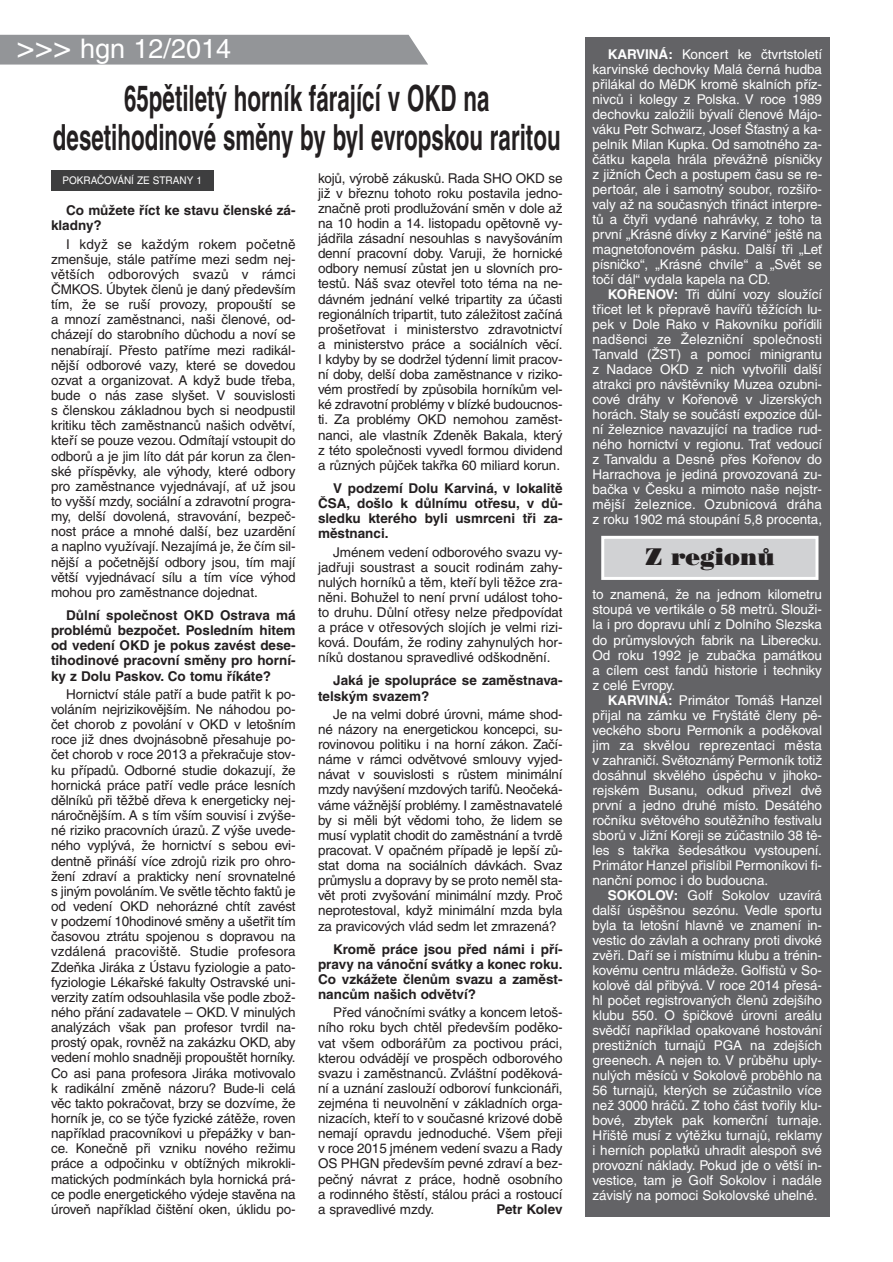
<style>
.page{position:relative;width:893px;height:1262px;background:#fff}
.page>*{position:absolute;margin:0;border:0;box-sizing:border-box;transform-origin:0 0}
.t1{font:700 36px/39px "Helvetica CE";color:#231f20;text-align:center;scale:.62 1}
.t2{font:27px "Helvetica CE";color:#fff}
.t3{font:24px "Bodoni CE Poster";color:#231f20}
.t4{font:13.5px/15.1px "Helvetica CE";letter-spacing:-.01em;color:#231f20;text-align:justify}
.t5{font:13.5px/15px "Helvetica CE";letter-spacing:-.005em;color:#fff;text-align:justify}
.t6{font:700 13.5px/15.1px "Helvetica CE";color:#231f20;text-align:justify}
.t7{font:10.5px "Helvetica CE";color:#fff;scale:.95 1}
.s1{font-size:31.5px}
.s2{font-weight:700}
</style>
<div class="page">
<div style="left:0;top:35px;width:428px;height:30px;background:#939598"></div>
<div style="left:51px;top:171px;width:162px;height:20px;background:#3e3e3f"></div>
<div style="left:585px;top:37px;width:244px;height:1179px;background:#636366"></div>
<div style="left:602px;top:537px;width:215px;height:41px;background:#d1d2d4"></div>
<div style="left:601px;top:536px;width:217px;height:44px;border:3px solid #fff"></div>
<h2 class="t2" style="left:16px;top:38px;width:216px"><span class="s1">&gt;&gt;&gt;</span> hgn 12/2014</h2>
<h1 class="t1" style="left:53px;top:83px;width:820px">65pětiletý horník fárající v OKD na desetihodinové směny by byl evropskou raritou</h1>
<p class="t7" style="left:62px;top:177px;width:148px">POKRAČOVÁNÍ ZE STRANY 1</p>
<p class="t6" style="left:51px;top:204px;width:246px;text-indent:15px">Co můžete říct ke stavu členské zá&shy;kladny?</p>
<p class="t4" style="left:51px;top:238px;width:246px;text-indent:15px">I když se každým rokem početně zmenšuje, stále patříme mezi sedm nej&shy;větších odborových svazů v rámci ČMKOS. Úbytek členů je daný především tím, že se ruší provozy, propouští se a mnozí zaměstnanci, naši členové, od&shy;cházejí do starobního důchodu a noví se nenabírají. Přesto patříme mezi radikál&shy;nější odborové vazy, které se dovedou ozvat a organizovat. A když bude třeba, bude o nás zase slyšet. V souvislosti s členskou základnou bych si neodpustil kritiku těch zaměstnanců našich odvětví, kteří se pouze vezou. Odmítají vstoupit do odborů a je jim líto dát pár korun za člen&shy;ské příspěvky, ale výhody, které odbory pro zaměstnance vyjednávají, ať už jsou to vyšší mzdy, sociální a zdravotní progra&shy;my, delší dovolená, stravování, bezpeč&shy;nost práce a mnohé další, bez uzardění a naplno využívají. Nezajímá je, že čím sil&shy;nější a početnější odbory jsou, tím mají větší vyjednávací sílu a tím více výhod mohou pro zaměstnance dojednat.</p>
<p class="t6" style="left:51px;top:609px;width:246px;text-indent:15px">Důlní společnost OKD Ostrava má problémů bezpočet. Posledním hitem od vedení OKD je pokus zavést dese&shy;tihodinové pracovní směny pro horní&shy;ky z Dolu Paskov. Co tomu říkáte?</p>
<p class="t4" style="left:51px;top:688px;width:246px;text-indent:15px">Hornictví stále patří a bude patřit k po&shy;voláním nejrizikovějším. Ne náhodou po&shy;čet chorob z povolání v OKD v letošním roce již dnes dvojnásobně přesahuje po&shy;čet chorob v roce 2013 a překračuje stov&shy;ku případů. Odborné studie dokazují, že hornická práce patří vedle práce lesních dělníků při těžbě dřeva k energeticky nej&shy;náročnějším. A s tím vším souvisí i zvýše&shy;né riziko pracovních úrazů. Z výše uvede&shy;ného vyplývá, že hornictví s sebou evi&shy;dentně přináší více zdrojů rizik pro ohro&shy;žení zdraví a prakticky není srovnatelné s jiným povoláním.Ve světle těchto faktů je od vedení OKD nehorázné chtít zavést v podzemí 10hodinové směny a ušetřit tím časovou ztrátu spojenou s dopravou na vzdálená pracoviště. Studie profesora Zdeňka Jiráka z Ústavu fyziologie a pato&shy;fyziologie Lékařské fakulty Ostravské uni&shy;verzity zatím odsouhlasila vše podle zbož&shy;ného přání zadavatele – OKD. V minulých analýzách však pan profesor tvrdil na&shy;prostý opak, rovněž na zakázku OKD, aby vedení mohlo snadněji propouštět horníky.<br>Co asi pana profesora Jiráka motivovalo k radikální změně názoru? Bude-li celá věc takto pokračovat, brzy se dozvíme, že horník je, co se týče fyzické zátěže, roven například pracovníkovi u přepážky v ban&shy;ce. Konečně při vzniku nového režimu práce a odpočinku v obtížných mikrokli&shy;matických podmínkách byla hornická prá&shy;ce podle energetického výdeje stavěna na úroveň například čištění oken, úklidu po-</p>
<p class="t4" style="left:318px;top:172px;width:246px">kojů, výrobě zákusků. Rada SHO OKD se již v březnu tohoto roku postavila jedno&shy;značně proti prodlužování směn v dole až na 10 hodin a 14. listopadu opětovně vy&shy;jádřila zásadní nesouhlas s navyšováním denní pracovní doby. Varuji, že hornické odbory nemusí zůstat jen u slovních pro&shy;testů. Náš svaz otevřel toto téma na ne&shy;dávném jednání velké tripartity za účasti regionálních tripartit, tuto záležitost začíná prošetřovat i ministerstvo zdravotnictví a ministerstvo práce a sociálních věcí.<br>I kdyby by se dodržel týdenní limit pracov&shy;ní doby, delší doba zaměstnance v riziko&shy;vém prostředí by způsobila horníkům vel&shy;ké zdravotní problémy v blízké budoucnos&shy;ti. Za problémy OKD nemohou zaměst&shy;nanci, ale vlastník Zdeněk Bakala, který z této společnosti vyvedl formou dividend a různých půjček takřka 60 miliard korun.</p>
<p class="t6" style="left:318px;top:482px;width:246px;text-indent:15px">V podzemí Dolu Karviná, v lokalitě ČSA, došlo k důlnímu otřesu, v dů&shy;sledku kterého byli usmrceni tři za&shy;městnanci.</p>
<p class="t4" style="left:318px;top:546px;width:246px;text-indent:15px">Jménem vedení odborového svazu vy&shy;jadřuji soustrast a soucit rodinám zahy&shy;nulých horníků a těm, kteří byli těžce zra&shy;něni. Bohužel to není první událost toho&shy;to druhu. Důlní otřesy nelze předpovídat a práce v otřesových slojích je velmi rizi&shy;ková. Doufám, že rodiny zahynulých hor&shy;níků dostanou spravedlivé odškodnění.</p>
<p class="t6" style="left:318px;top:674px;width:246px;text-indent:15px">Jaká je spolupráce se zaměstnava&shy;telským svazem?</p>
<p class="t4" style="left:318px;top:708px;width:246px;text-indent:15px">Je na velmi dobré úrovni, máme shod&shy;né názory na energetickou koncepci, su&shy;rovinovou politiku i na horní zákon. Začí&shy;náme v rámci odvětvové smlouvy vyjed&shy;návat v souvislosti s růstem minimální mzdy navýšení mzdových tarifů. Neočeká&shy;váme vážnější problémy. I zaměstnavatelé by si měli být vědomi toho, že lidem se musí vyplatit chodit do zaměstnání a tvrdě pracovat. V opačném případě je lepší zů&shy;stat doma na sociálních dávkách. Svaz průmyslu a dopravy by se proto neměl sta&shy;vět proti zvyšování minimální mzdy. Proč neprotestoval, když minimální mzda byla za pravicových vlád sedm let zmrazená?</p>
<p class="t6" style="left:318px;top:942px;width:246px;text-indent:15px">Kromě práce jsou před námi i pří&shy;pravy na vánoční svátky a konec roku.<br>Co vzkážete členům svazu a zaměst&shy;nancům našich odvětví?</p>
<p class="t4" style="left:318px;top:1006px;width:246px;text-indent:15px">Před vánočními svátky a koncem letoš&shy;ního roku bych chtěl především poděko&shy;vat všem odborářům za poctivou práci, kterou odvádějí ve prospěch odborového svazu i zaměstnanců. Zvláštní poděková&shy;ní a uznání zaslouží odboroví funkcionáři, zejména ti neuvolnění v základních orga&shy;nizacích, kteří to v současné krizové době nemají opravdu jednoduché. Všem přeji v roce 2015 jménem vedení svazu a Rady OS PHGN především pevné zdraví a bez&shy;pečný návrat z práce, hodně osobního a rodinného štěstí, stálou práci a rostoucí a spravedlivé mzdy.</p>
<p class="t6" style="left:496px;top:1203px;width:68px">Petr Kolev</p>
<p class="t5" style="left:592px;top:49px;width:231px;text-indent:15px"><span class="s2">KARVINÁ:</span> Koncert ke čtvrtstoletí karvinské dechovky Malá černá hudba přilákal do MěDK kromě skalních příz&shy;nivců i kolegy z Polska. V roce 1989 dechovku založili bývalí členové Májo&shy;váku Petr Schwarz, Josef Šťastný a ka&shy;pelník Milan Kupka. Od samotného za&shy;čátku kapela hrála převážně písničky z jižních Čech a postupem času se re&shy;pertoár, ale i samotný soubor, rozšiřo&shy;valy až na současných třináct interpre&shy;tů a čtyři vydané nahrávky, z toho ta první „Krásné dívky z Karviné“ ještě na magnetofonovém pásku. Další tři „Leť písničko“, „Krásné chvíle“ a „Svět se točí dál“ vydala kapela na CD.</p>
<p class="t5" style="left:592px;top:289px;width:231px;text-indent:15px"><span class="s2">KOŘENOV:</span> Tři důlní vozy sloužící třicet let k přepravě havířů těžících lu&shy;pek v Dole Rako v Rakovníku pořídili nadšenci ze Železniční společnosti Tanvald (ŽST) a pomocí minigrantu z Nadace OKD z nich vytvořili další atrakci pro návštěvníky Muzea ozubni&shy;cové dráhy v Kořenově v Jizerských horách. Staly se součástí expozice důl&shy;ní železnice navazující na tradice rud&shy;ného hornictví v regionu. Trať vedoucí z Tanvaldu a Desné přes Kořenov do Harrachova je jediná provozovaná zu&shy;bačka v Česku a mimoto naše nejstr&shy;mější železnice. Ozubnicová dráha z roku 1902 má stoupání 5,8 procenta,</p>
<h3 class="t3" style="left:645px;top:548px;width:131px">Z regionů</h3>
<p class="t5" style="left:592px;top:589px;width:231px">to znamená, že na jednom kilometru stoupá ve vertikále o 58 metrů. Slouži&shy;la i pro dopravu uhlí z Dolního Slezska do průmyslových fabrik na Liberecku.<br>Od roku 1992 je zubačka památkou a cílem cest fandů historie i techniky z celé Evropy.</p>
<p class="t5" style="left:592px;top:694px;width:231px;text-indent:15px"><span class="s2">KARVINÁ:</span> Primátor Tomáš Hanzel přijal na zámku ve Fryštátě členy pě&shy;veckého sboru Permoník a poděkoval jim za skvělou reprezentaci města v zahraničí. Světoznámý Permoník totiž dosáhnul skvělého úspěchu v jihoko&shy;rejském Busanu, odkud přivezl dvě první a jedno druhé místo. Desátého ročníku světového soutěžního festivalu sborů v Jižní Koreji se zúčastnilo 38 tě&shy;les s takřka šedesátkou vystoupení.<br>Primátor Hanzel přislíbil Permoníkovi fi&shy;nanční pomoc i do budoucna.</p>
<p class="t5" style="left:592px;top:889px;width:231px;text-indent:15px"><span class="s2">SOKOLOV:</span> Golf Sokolov uzavírá další úspěšnou sezónu. Vedle sportu byla ta letošní hlavně ve znamení in&shy;vestic do závlah a ochrany proti divoké zvěři. Daří se i místnímu klubu a trénin&shy;kovému centru mládeže. Golfistů v So&shy;kolově dál přibývá. V roce 2014 přesá&shy;hl počet registrovaných členů zdejšího klubu 550. O špičkové úrovni areálu svědčí například opakované hostování prestižních turnajů PGA na zdejších greenech. A nejen to. V průběhu uply&shy;nulých měsíců v Sokolově proběhlo na 56 turnajů, kterých se zúčastnilo více než 3000 hráčů. Z toho část tvořily klu&shy;bové, zbytek pak komerční turnaje.<br>Hřiště musí z výtěžku turnajů, reklamy i herních poplatků uhradit alespoň své provozní náklady. Pokud jde o větší in&shy;vestice, tam je Golf Sokolov i nadále závislý na pomoci Sokolovské uhelné.</p>
</div>
